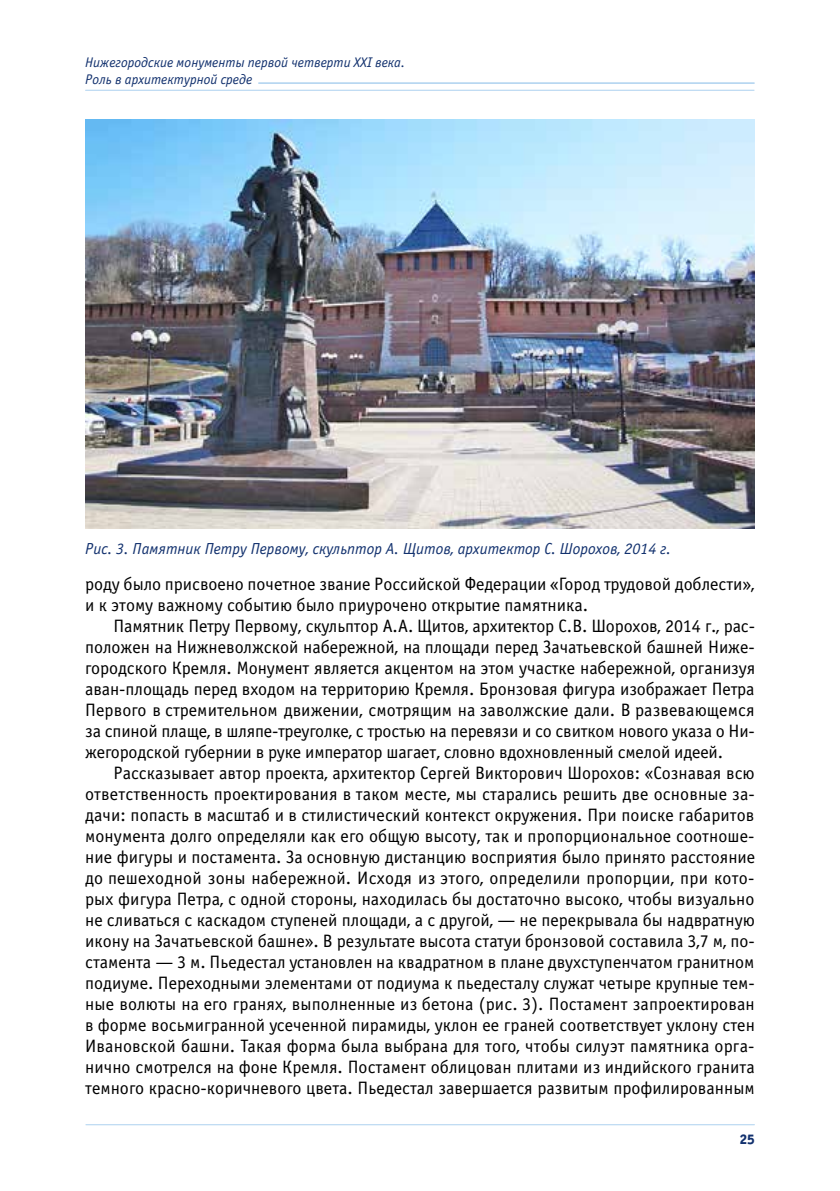
<style>
.page{position:relative;width:840px;height:1191px;background:#fff}
.page>*{position:absolute;margin:0;border:0;box-sizing:border-box;transform-origin:0 0}
.t1{font:18px/21px "Officina Sans C";letter-spacing:-.005em;color:#000;text-align:justify}
.t2{font:italic 16px "Officina Sans C";color:#12316e}
.t3{font:italic 14px/16.8px "Officina Sans C";color:#12316e}
.t4{font:14px "Officina Sans Extra Bold C";color:#12316e}
</style>
<div class="page">
<img style="left:85px;top:119px;width:669px;height:410px">
<hr style="left:85px;top:90px;width:668px;height:1px;background:#add1ef">
<hr style="left:259px;top:82px;width:494px;height:2px;background:#add1ef">
<hr style="left:86px;top:1124px;width:668px;height:1px;background:#add1ef">
<p class="t3" style="left:85px;top:54px;width:321px">Нижегородские монументы первой четверти XXI века.<br>Роль в архитектурной среде</p>
<p class="t2" style="left:85px;top:539px;width:587px">Рис. 3. Памятник Петру Первому, скульптор А. Щитов, архитектор С. Шорохов, 2014 г.</p>
<p class="t1" style="left:85px;top:573px;width:670px">роду было присвоено почетное звание Российской Федерации «Город трудовой доблести», и к этому важному событию было приурочено открытие памятника.</p>
<p class="t1" style="left:85px;top:615px;width:671px;text-indent:28px">Памятник Петру Первому, скульптор А.А. Щитов, архитектор С.В. Шорохов, 2014 г., рас&shy;положен на Нижневолжской набережной, на площади перед Зачатьевской башней Ниже&shy;городского Кремля. Монумент является акцентом на этом участке набережной, организуя аван-площадь перед входом на территорию Кремля. Бронзовая фигура изображает Петра Первого в стремительном движении, смотрящим на заволжские дали. В развевающемся за спиной плаще, в шляпе-треуголке, с тростью на перевязи и со свитком нового указа о Ни&shy;жегородской губернии в руке император шагает, словно вдохновленный смелой идеей.</p>
<p class="t1" style="left:85px;top:762px;width:671px;text-indent:28px">Рассказывает автор проекта, архитектор Сергей Викторович Шорохов: «Сознавая всю ответственность проектирования в таком месте, мы старались решить две основные за&shy;дачи: попасть в масштаб и в стилистический контекст окружения. При поиске габаритов монумента долго определяли как его общую высоту, так и пропорциональное соотноше&shy;ние фигуры и постамента. За основную дистанцию восприятия было принято расстояние до пешеходной зоны набережной. Исходя из этого, определили пропорции, при кото&shy;рых фигура Петра, с одной стороны, находилась бы достаточно высоко, чтобы визуально не сливаться с каскадом ступеней площади, а с другой, — не перекрывала бы надвратную икону на Зачатьевской башне». В результате высота статуи бронзовой составила 3,7 м, по&shy;стамента — 3 м. Пьедестал установлен на квадратном в плане двухступенчатом гранитном подиуме. Переходными элементами от подиума к пьедесталу служат четыре крупные тем&shy;ные волюты на его гранях, выполненные из бетона (рис. 3). Постамент запроектирован в форме восьмигранной усеченной пирамиды, уклон ее граней соответствует уклону стен Ивановской башни. Такая форма была выбрана для того, чтобы силуэт памятника орга&shy;нично смотрелся на фоне Кремля. Постамент облицован плитами из индийского гранита темного красно-коричневого цвета. Пьедестал завершается развитым профилированным</p>
<p class="t4" style="left:739px;top:1130px;width:17px">25</p>
</div>
